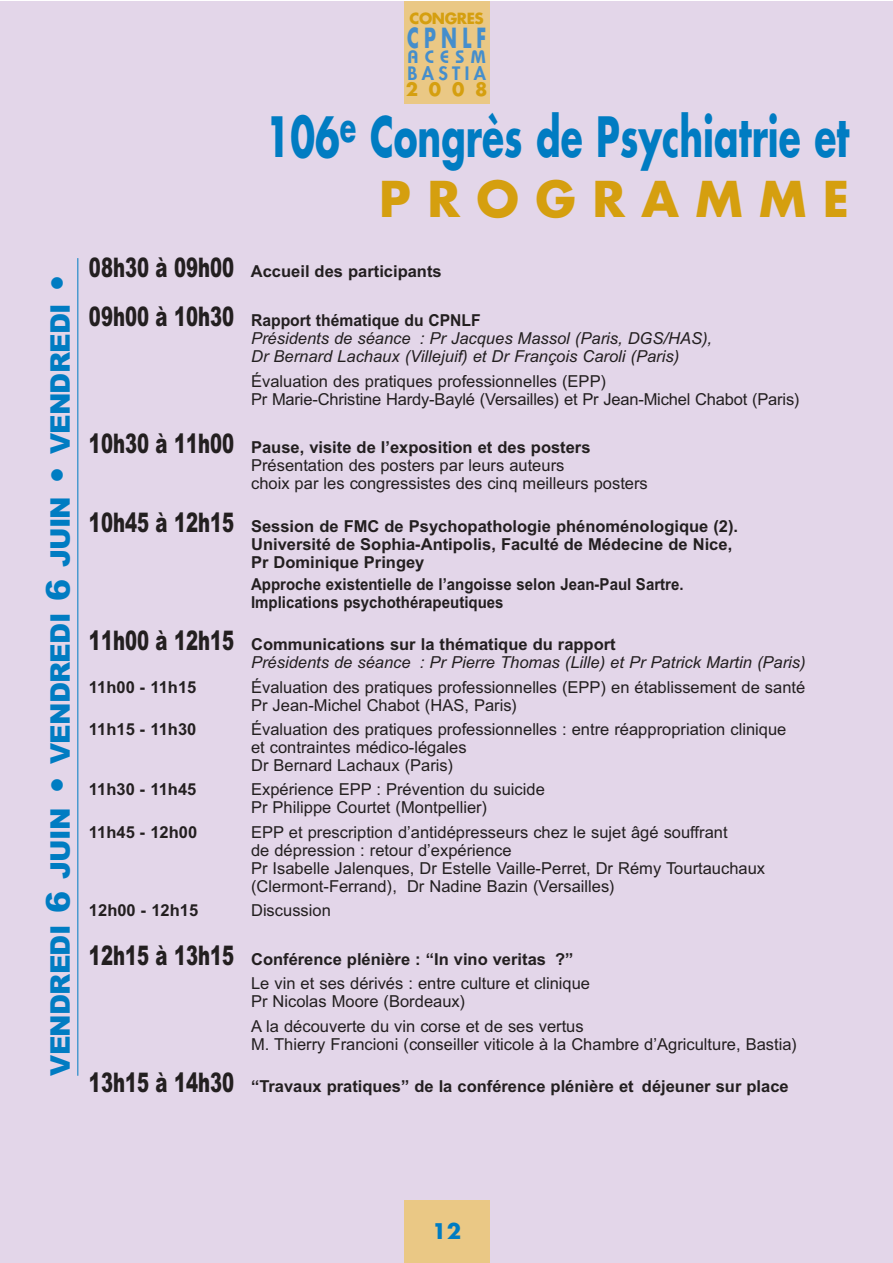
<style>
.page{position:relative;width:893px;height:1263px;background:#fff}
.page>*{position:absolute;margin:0;border:0;box-sizing:border-box;transform-origin:0 0}
.t1{font:700 54px "Futura";color:#007cc2;scale:.67 1}
.t2{font:700 48px "Futura";letter-spacing:.345em;color:#d59f0f}
.t3{font:900 27px "Arial";letter-spacing:-.025em;color:#007cc2}
.t4{font:700 27px "Futura";letter-spacing:.29em;color:#458ecc;scale:.67 1}
.t5{font:700 21px "Futura";color:#007cc2}
.t6{font:800 18px "Futura";letter-spacing:.245em;color:#458ecc}
.t7{font:600 18px "Bauhaus";letter-spacing:.35em;color:#458ecc}
.t8{font:700 18px "Futura";color:#d59f0f}
.t9{font:16.5px/18px "Arial";color:#231f20}
.t10{font:700 16.5px/18px "Arial";color:#231f20}
.t11{font:italic 16.5px/18px "Arial";color:#231f20}
.t12{font:700 16.5px/18px "Arial";color:#231f20;scale:.91 1}
.t13{font:700 15px "Futura";letter-spacing:-.03em;color:#d59f0f}
.s1{font-size:33px}
.s2{font-size:36px}
.s3{font-weight:900;font-size:27px}
.s4{font-weight:900;font-style:normal;font-size:27px}
.s5{font-weight:700;font-style:normal}
.s6{font-weight:700}
</style>
<div class="page">
<div style="left:0;top:2px;width:892px;height:1261px;background:#e3d6e9"></div>
<hr style="left:77px;top:258px;width:1px;height:818px;background:#007cc2">
<div style="left:404px;top:2px;width:85px;height:102px;background:#eac885"></div>
<div style="left:404px;top:1201px;width:85px;height:62px;background:#eac885"></div>
<h3 class="t3" style="left:51px;top:1076px;width:803px;rotate:-90deg">VENDREDI <span class="s1">6</span> JUIN <span class="s2">•</span> VENDREDI <span class="s1">6</span> JUIN <span class="s2">•</span> VENDREDI <span class="s2">•</span></h3>
<p class="t13" style="left:409px;top:12px;width:76px">CONGRES</p>
<h3 class="t4" style="left:407px;top:26px;width:119px">CPNLF</h3>
<p class="t7" style="left:407px;top:51px;width:80px">ACESM</p>
<p class="t6" style="left:407px;top:65px;width:80px">BASTIA</p>
<p class="t8" style="left:406px;top:81px;width:83px">2008</p>
<h1 class="t1" style="left:266px;top:112px;width:872px">106<sup>e</sup> Congrès de Psychiatrie et</h1>
<h2 class="t2" style="left:379px;top:177px;width:471px">PROGRAMME</h2>
<p class="t10" style="left:89px;top:264px;width:354px"><span class="s3">08h30 à 09h00</span> Accueil des participants</p>
<p class="t11" style="left:251px;top:313px;width:462px;text-indent:-162px"><span class="s4">09h00 à 10h30</span> <span class="s5">Rapport thématique du CPNLF<br></span>Présidents de séance : Pr Jacques Massol (Paris, DGS/HAS),<br>Dr Bernard Lachaux (Villejuif) et Dr François Caroli (Paris)</p>
<p class="t9" style="left:251px;top:373px;width:550px">Évaluation des pratiques professionnelles (EPP)<br>Pr Marie-Christine Hardy-Baylé (Versailles) et Pr Jean-Michel Chabot (Paris)</p>
<p class="t9" style="left:251px;top:440px;width:398px;text-indent:-162px"><span class="s3">10h30 à 11h00</span> <span class="s6">Pause, visite de l’exposition et des posters<br></span>Présentation des posters par leurs auteurs<br>choix par les congressistes des cinq meilleurs posters</p>
<p class="t10" style="left:251px;top:519px;width:488px;text-indent:-162px"><span class="s3">10h45 à 12h15</span> Session de FMC de Psychopathologie phénoménologique (2).<br>Université de Sophia-Antipolis, Faculté de Médecine de Nice,<br>Pr Dominique Pringey</p>
<p class="t12" style="left:251px;top:577px;width:477px">Approche existentielle de l’angoisse selon Jean-Paul Sartre.<br>Implications psychothérapeutiques</p>
<p class="t11" style="left:251px;top:637px;width:556px;text-indent:-162px"><span class="s4">11h00 à 12h15</span> <span class="s5">Communications sur la thématique du rapport<br></span>Présidents de séance : Pr Pierre Thomas (Lille) et Pr Patrick Martin (Paris)</p>
<p class="t10" style="left:89px;top:680px;width:109px">11h00 - 11h15</p>
<p class="t9" style="left:251px;top:680px;width:555px">Évaluation des pratiques professionnelles (EPP) en établissement de santé<br>Pr Jean-Michel Chabot (HAS, Paris)</p>
<p class="t10" style="left:89px;top:722px;width:109px">11h15 - 11h30</p>
<p class="t9" style="left:251px;top:722px;width:537px">Évaluation des pratiques professionnelles : entre réappropriation clinique et contraintes médico-légales<br>Dr Bernard Lachaux (Paris)</p>
<p class="t10" style="left:89px;top:782px;width:109px">11h30 - 11h45</p>
<p class="t9" style="left:251px;top:782px;width:295px">Expérience EPP : Prévention du suicide<br>Pr Philippe Courtet (Montpellier)</p>
<p class="t10" style="left:89px;top:825px;width:110px">11h45 - 12h00</p>
<p class="t9" style="left:251px;top:825px;width:515px">EPP et prescription d’antidépresseurs chez le sujet âgé souffrant<br>de dépression : retour d’expérience<br>Pr Isabelle Jalenques, Dr Estelle Vaille-Perret, Dr Rémy Tourtauchaux (Clermont-Ferrand), Dr Nadine Bazin (Versailles)</p>
<p class="t10" style="left:89px;top:903px;width:111px">12h00 - 12h15</p>
<p class="t9" style="left:251px;top:903px;width:81px">Discussion</p>
<p class="t9" style="left:251px;top:949px;width:340px;line-height:24.5px;text-indent:-162px"><span class="s3">12h15 à 13h15</span> <span class="s6">Conférence plénière : “In vino veritas ?”<br></span>Le vin et ses dérivés : entre culture et clinique</p>
<p class="t9" style="left:251px;top:991px;width:334px;line-height:24.5px">Pr Nicolas Moore (Bordeaux)<br>A la découverte du vin corse et de ses vertus</p>
<p class="t9" style="left:251px;top:1037px;width:547px">M. Thierry Francioni (conseiller viticole à la Chambre d’Agriculture, Bastia)</p>
<p class="t10" style="left:89px;top:1079px;width:701px"><span class="s3">13h15 à 14h30</span> “Travaux pratiques” de la conférence plénière et déjeuner sur place</p>
<p class="t5" style="left:432px;top:1221px;width:30px">12</p>
</div>
